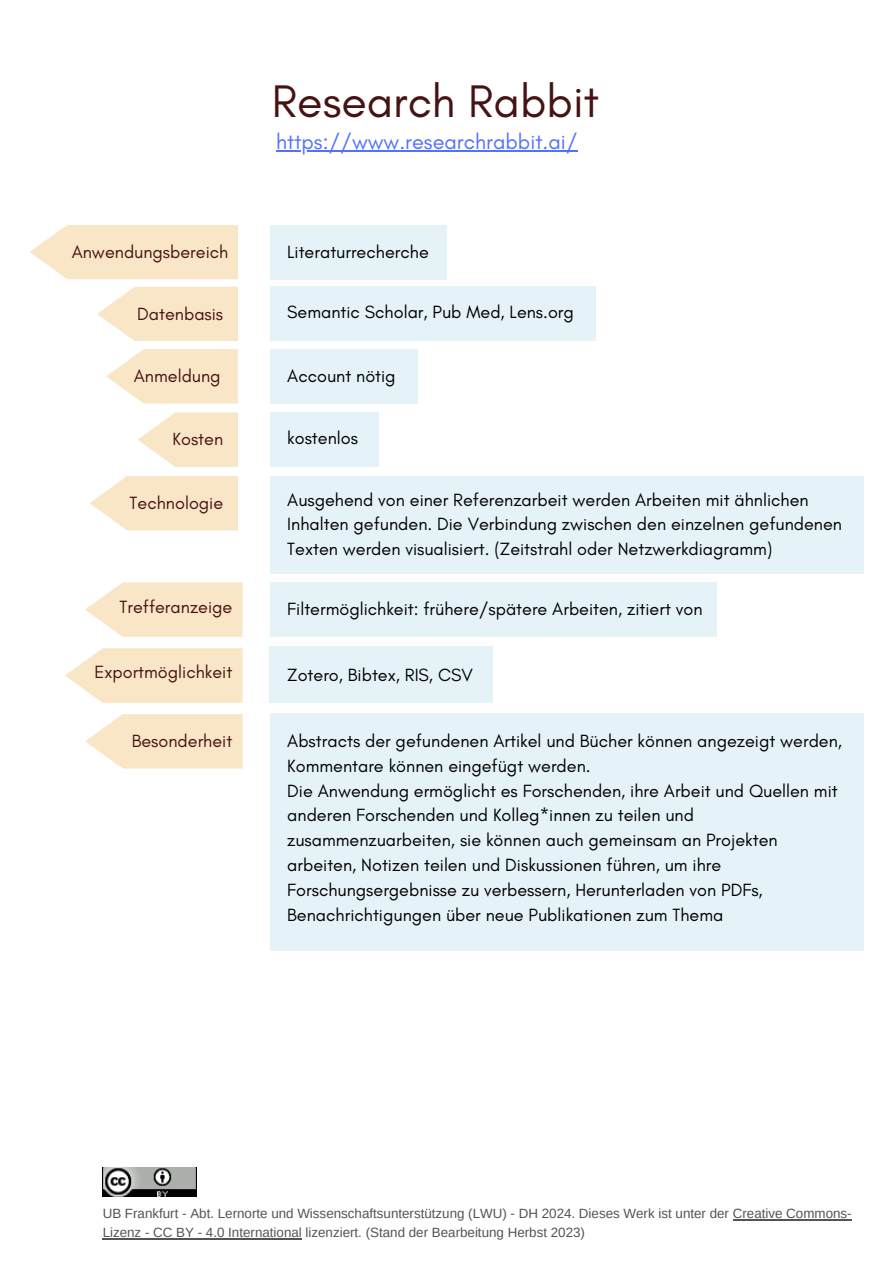
<style>
.page{position:relative;width:894px;height:1264px;background:#fff}
.page>*{position:absolute;margin:0;border:0;box-sizing:border-box;transform-origin:0 0}
.t1{font:46.5px "Glacial Indifference";color:#471212}
.t2{font:21.75px "Glacial Indifference";color:#5271ff}
.t3{font:18px/24.8px "Glacial Indifference";color:#000}
.t4{font:18px "Glacial Indifference";color:#471212}
.t5{font:13.35px/18.6px "Arimo";color:#545454}
</style>
<div class="page">
<img style="left:103px;top:1167px;width:94px;height:29px">
<hr style="left:732px;top:1219px;width:119px;height:1px;background:#545454">
<hr style="left:103px;top:1237px;width:199px;height:1px;background:#545454">
<hr style="left:276px;top:150px;width:301px;height:2px;background:#5271ff">
<div style="left:270px;top:225px;width:176px;height:54px;background:#e5f3f8"></div>
<svg style="left:97px;top:287px;width:141px;height:54px;background:#f9e9cd"></svg>
<div style="left:270px;top:287px;width:325px;height:54px;background:#e5f3f8"></div>
<div style="left:270px;top:349px;width:147px;height:54px;background:#e5f3f8"></div>
<div style="left:270px;top:412px;width:108px;height:55px;background:#e5f3f8"></div>
<svg style="left:30px;top:225px;width:208px;height:54px;background:#f9e8cb"></svg>
<svg style="left:106px;top:349px;width:132px;height:54px;background:#f9e9ce"></svg>
<svg style="left:138px;top:412px;width:100px;height:55px"></svg>
<div style="left:270px;top:476px;width:592px;height:97px;background:#e5f3f8"></div>
<svg style="left:90px;top:476px;width:148px;height:54px;background:#f9e9cd"></svg>
<svg style="left:85px;top:582px;width:157px;height:55px;background:#f9e9cd"></svg>
<svg style="left:65px;top:648px;width:177px;height:54px;background:#f9e8cc"></svg>
<svg style="left:85px;top:714px;width:157px;height:54px;background:#f9e9cc"></svg>
<div style="left:270px;top:582px;width:445px;height:55px;background:#e5f3f8"></div>
<div style="left:270px;top:646px;width:223px;height:56px;background:#e5f3f8"></div>
<div style="left:270px;top:713px;width:592px;height:237px;background:#e5f3f8"></div>
<h3 class="t1" style="left:272px;top:73px;width:328px">Research Rabbit</h3>
<h3 class="t2" style="left:276px;top:129px;width:303px">https://www.researchrabbit.ai/</h3>
<h3 class="t4" style="left:72px;top:240px;width:158px">Anwendungsbereich</h3>
<h3 class="t3" style="left:287px;top:239px;width:143px">Literaturrecherche</h3>
<h3 class="t4" style="left:137px;top:302px;width:87px">Datenbasis</h3>
<h3 class="t3" style="left:287px;top:299px;width:288px">Semantic Scholar, Pub Med, Lens.org</h3>
<h3 class="t4" style="left:134px;top:365px;width:88px">Anmeldung</h3>
<h3 class="t3" style="left:287px;top:363px;width:110px">Account nötig</h3>
<h3 class="t4" style="left:172px;top:428px;width:52px">Kosten</h3>
<h3 class="t3" style="left:287px;top:425px;width:72px">kostenlos</h3>
<h1 class="t4" style="left:130px;top:492px;width:95px">Technologie</h1>
<h3 class="t3" style="left:287px;top:487px;width:556px">Ausgehend von einer Referenzarbeit werden Arbeiten mit ähnlichen<br>Inhalten gefunden. Die Verbindung zwischen den einzelnen gefundenen<br>Texten werden visualisiert. (Zeitstrahl oder Netzwerkdiagramm)</h3>
<h2 class="t4" style="left:119px;top:596px;width:114px">Trefferanzeige</h2>
<h3 class="t3" style="left:287px;top:596px;width:416px">Filtermöglichkeit: frühere/spätere Arbeiten, zitiert von</h3>
<h3 class="t4" style="left:94px;top:661px;width:139px">Exportmöglichkeit</h3>
<p class="t3" style="left:287px;top:662px;width:187px">Zotero, Bibtex, RIS, CSV</p>
<h3 class="t4" style="left:132px;top:729px;width:102px">Besonderheit</h3>
<p class="t3" style="left:287px;top:728px;width:556px">Abstracts der gefundenen Artikel und Bücher können angezeigt werden, Kommentare können eingefügt werden.<br>Die Anwendung ermöglicht es Forschenden, ihre Arbeit und Quellen mit anderen Forschenden und Kolleg*innen zu teilen und zusammenzuarbeiten, sie können auch gemeinsam an Projekten arbeiten, Notizen teilen und Diskussionen führen, um ihre Forschungsergebnisse zu verbessern, Herunterladen von PDFs, Benachrichtigungen über neue Publikationen zum Thema</p>
<h3 class="t5" style="left:103px;top:1204px;width:750px">UB Frankfurt - Abt. Lernorte und Wissenschaftsunterstützung (LWU) - DH 2024. Dieses Werk ist unter der Creative Commons-<br>Lizenz - CC BY - 4.0 International lizenziert. (Stand der Bearbeitung Herbst 2023)</h3>
</div>
